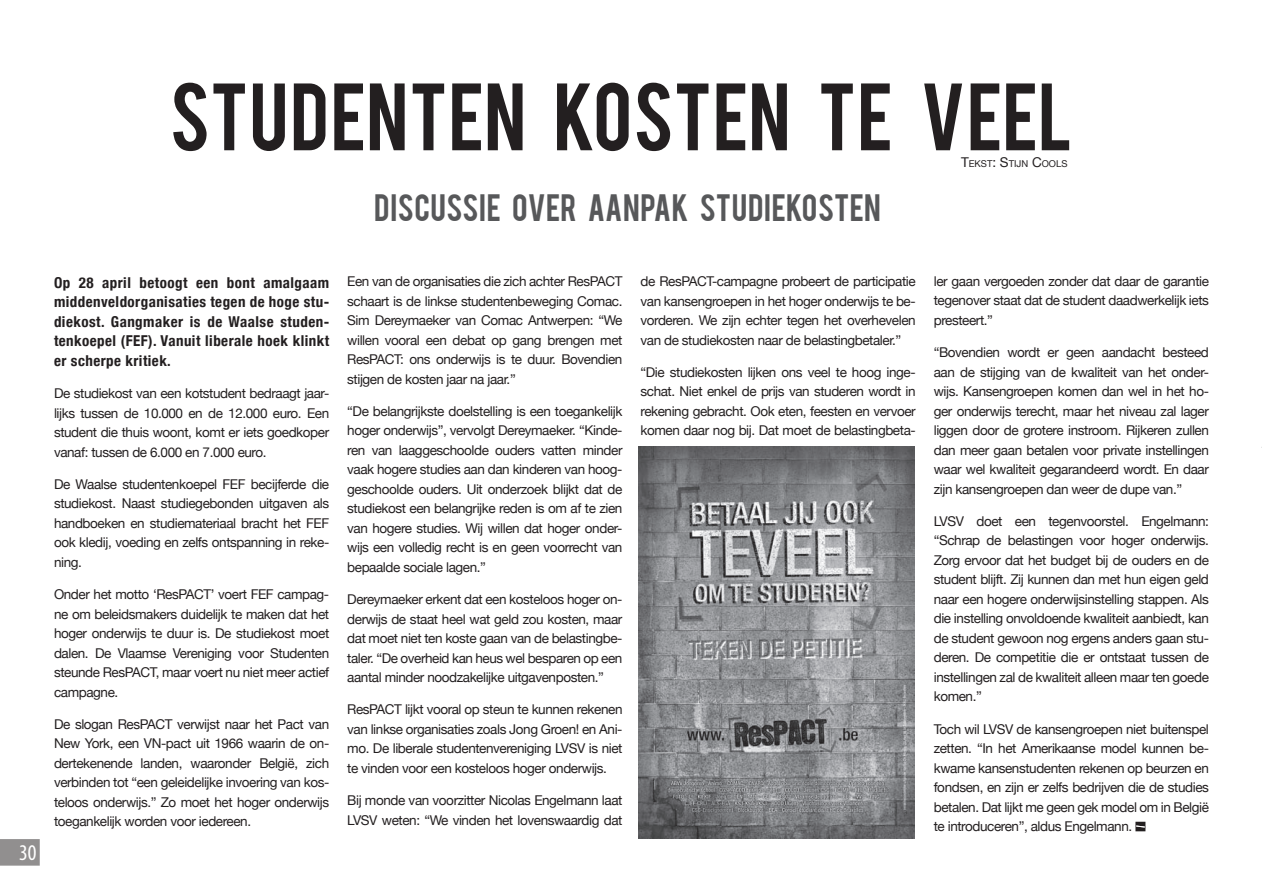
<style>
.page{position:relative;width:1263px;height:893px;background:#fff}
.page>*{position:absolute;margin:0;border:0;box-sizing:border-box;transform-origin:0 0}
.t1{font:75px "Bebas";letter-spacing:.015em;color:#231f20}
.t2{font:30px "Bebas";letter-spacing:.015em;color:#57585a}
.t3{font:condensed 22.5px "Myriad Pro";color:#fff}
.t4{font:700 condensed 15px/19.5px "Helvetica Neue";letter-spacing:.03em;color:#231f20;text-align:justify}
.t5{font:13.5px/19.5px "Helvetica Neue";letter-spacing:-.03em;color:#231f20;text-align:justify}
.t6{font:9.45px "Helvetica Neue";color:#231f20}
.s1{font-size:13.5px}
</style>
<div class="page">
<svg style="left:0;top:839px;width:40px;height:27px"></svg>
<div style="left:1135px;top:822px;width:10px;height:9px;border:2px solid #231f20"></div>
<svg style="left:1135px;top:825px;width:10px;height:3px"></svg>
<img style="left:638px;top:446px;width:276px;height:393px">
<h1 class="t1" style="left:170px;top:62px;width:904px">STUDENTEN KOSTEN TE VEEL</h1>
<h2 class="t2" style="left:374px;top:186px;width:508px">DISCUSSIE OVER AANPAK STUDIEKOSTEN</h2>
<p class="t6" style="left:961px;top:158px;width:108px"><span class="s1">T</span>EKST<span class="s1">: S</span>TIJN <span class="s1">C</span>OOLS</p>
<h3 class="t3" style="left:19px;top:840px;width:19px">30</h3>
<p class="t4" style="left:54px;top:273px;width:277px">Op 28 april betoogt een bont amalgaam middenveldorganisaties tegen de hoge stu&shy;diekost. Gangmaker is de Waalse studen&shy;tenkoepel (FEF). Vanuit liberale hoek klinkt er scherpe kritiek.</p>
<p class="t5" style="left:54px;top:383px;width:277px">De studiekost van een kotstudent bedraagt jaar&shy;lijks tussen de 10.000 en de 12.000 euro. Een student die thuis woont, komt er iets goedkoper vanaf: tussen de 6.000 en 7.000 euro.</p>
<p class="t5" style="left:54px;top:474px;width:277px">De Waalse studentenkoepel FEF becijferde die studiekost. Naast studiegebonden uitgaven als handboeken en studiemateriaal bracht het FEF ook kledij, voeding en zelfs ontspanning in reke&shy;ning.</p>
<p class="t5" style="left:54px;top:584px;width:277px">Onder het motto ‘ResPACT’ voert FEF campag&shy;ne om beleidsmakers duidelijk te maken dat het hoger onderwijs te duur is. De studiekost moet dalen. De Vlaamse Vereniging voor Studenten steunde ResPACT, maar voert nu niet meer actief campagne.</p>
<p class="t5" style="left:54px;top:714px;width:277px">De slogan ResPACT verwijst naar het Pact van New York, een VN-pact uit 1966 waarin de on&shy;dertekenende landen, waaronder België, zich verbinden tot “een geleidelijke invoering van kos&shy;teloos onderwijs.” Zo moet het hoger onderwijs toegankelijk worden voor iedereen.</p>
<p class="t5" style="left:347px;top:271px;width:277px">Een van de organisaties die zich achter ResPACT schaart is de linkse studentenbeweging Comac.<br>Sim Dereymaeker van Comac Antwerpen: “We willen vooral een debat op gang brengen met ResPACT: ons onderwijs is te duur. Bovendien stijgen de kosten jaar na jaar.”</p>
<p class="t5" style="left:347px;top:401px;width:277px">“De belangrijkste doelstelling is een toegankelijk hoger onderwijs”, vervolgt Dereymaeker. “Kinde&shy;ren van laaggeschoolde ouders vatten minder vaak hogere studies aan dan kinderen van hoog&shy;geschoolde ouders. Uit onderzoek blijkt dat de studiekost een belangrijke reden is om af te zien van hogere studies. Wij willen dat hoger onder&shy;wijs een volledig recht is en geen voorrecht van bepaalde sociale lagen.”</p>
<p class="t5" style="left:347px;top:589px;width:277px">Dereymaeker erkent dat een kosteloos hoger on&shy;derwijs de staat heel wat geld zou kosten, maar dat moet niet ten koste gaan van de belastingbe&shy;taler. “De overheid kan heus wel besparen op een aantal minder noodzakelijke uitgavenposten.”</p>
<p class="t5" style="left:347px;top:700px;width:277px">ResPACT lijkt vooral op steun te kunnen rekenen van linkse organisaties zoals Jong Groen! en Ani&shy;mo. De liberale studentenvereniging LVSV is niet te vinden voor een kosteloos hoger onderwijs.</p>
<p class="t5" style="left:347px;top:790px;width:277px">Bij monde van voorzitter Nicolas Engelmann laat<br>LVSV weten: “We vinden het lovenswaardig dat</p>
<p class="t5" style="left:640px;top:271px;width:277px">de ResPACT-campagne probeert de participatie van kansengroepen in het hoger onderwijs te be&shy;vorderen. We zijn echter tegen het overhevelen van de studiekosten naar de belastingbetaler.”</p>
<p class="t5" style="left:640px;top:362px;width:277px">“Die studiekosten lijken ons veel te hoog inge&shy;schat. Niet enkel de prijs van studeren wordt in rekening gebracht. Ook eten, feesten en vervoer komen daar nog bij. Dat moet de belastingbeta-</p>
<p class="t5" style="left:934px;top:271px;width:277px">ler gaan vergoeden zonder dat daar de garantie tegenover staat dat de student daadwerkelijk iets presteert.”</p>
<p class="t5" style="left:934px;top:342px;width:277px">“Bovendien wordt er geen aandacht besteed aan de stijging van de kwaliteit van het onder&shy;wijs. Kansengroepen komen dan wel in het ho&shy;ger onderwijs terecht, maar het niveau zal lager liggen door de grotere instroom. Rijkeren zullen dan meer gaan betalen voor private instellingen waar wel kwaliteit gegarandeerd wordt. En daar zijn kansengroepen dan weer de dupe van.”</p>
<p class="t5" style="left:934px;top:511px;width:277px">LVSV doet een tegenvoorstel. Engelmann: “Schrap de belastingen voor hoger onderwijs.<br>Zorg ervoor dat het budget bij de ouders en de student blijft. Zij kunnen dan met hun eigen geld naar een hogere onderwijsinstelling stappen. Als die instelling onvoldoende kwaliteit aanbiedt, kan de student gewoon nog ergens anders gaan stu&shy;deren. De competitie die er ontstaat tussen de instellingen zal de kwaliteit alleen maar ten goede komen.”</p>
<p class="t5" style="left:934px;top:719px;width:277px">Toch wil LVSV de kansengroepen niet buitenspel zetten. “In het Amerikaanse model kunnen be&shy;kwame kansenstudenten rekenen op beurzen en fondsen, en zijn er zelfs bedrijven die de studies betalen. Dat lijkt me geen gek model om in België te introduceren”, aldus Engelmann.</p>
</div>
